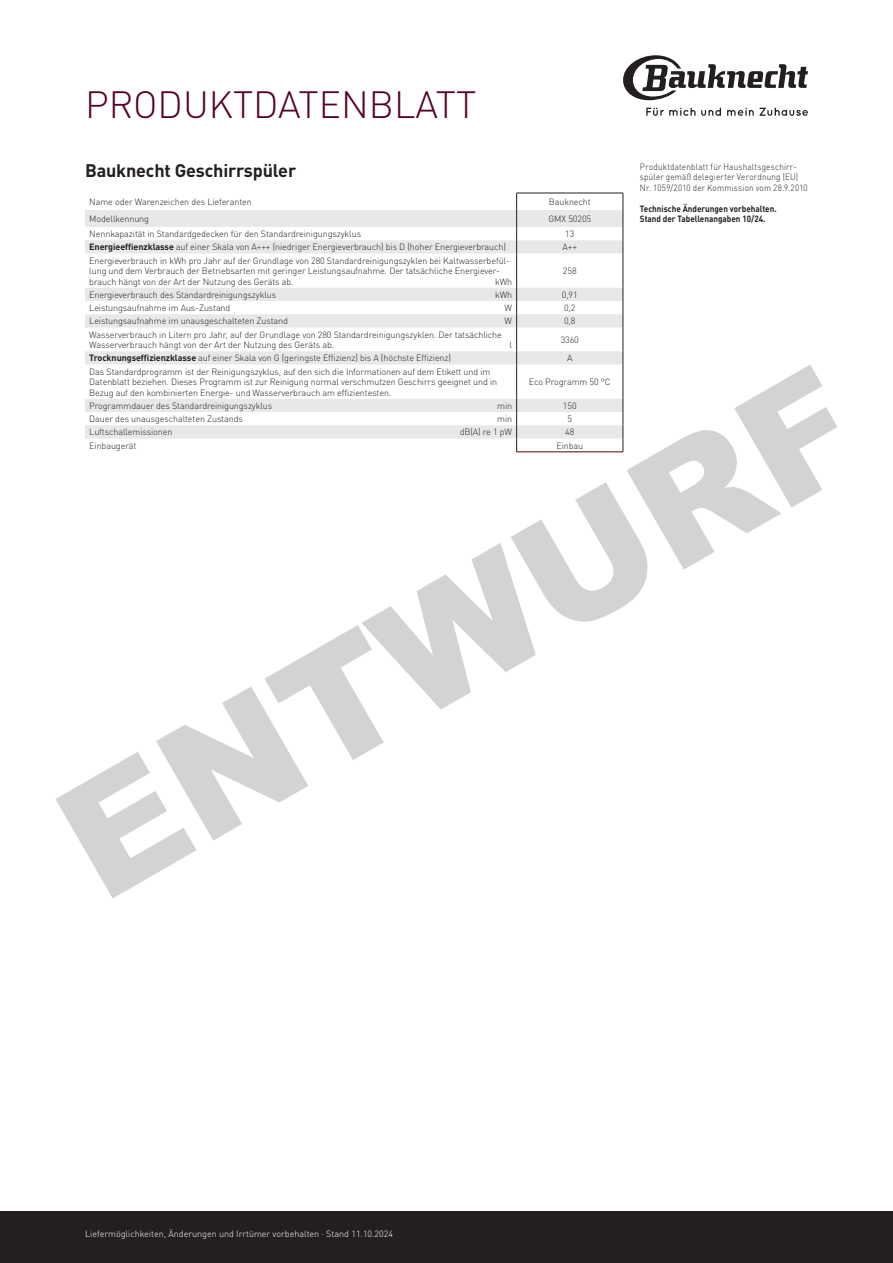
<style>
.page{position:relative;width:893px;height:1263px;background:#fff}
.page>*{position:absolute;margin:0;border:0;box-sizing:border-box;transform-origin:0 0}
.t1{font:300 37.5px "DIN Pro";color:#55002a}
.t2{font:700 18px "DIN Pro";letter-spacing:-.01em;color:#231f20}
.t3{font:300 9px/10.5px "DIN Pro";letter-spacing:-.01em;color:#231f20}
.t4{font:300 9px/10.5px "DIN Pro";letter-spacing:.025em;color:#231f20;scale:.9 1}
.t5{font:300 9px "DIN Pro";color:#fff}
.t6{font:700 9px/10.5px "DIN Pro";color:#231f20;scale:.9 1}
.s1{font-weight:700}
</style>
<div class="page">
<div style="left:0;top:1212px;width:893px;height:51px;background:#231f20"></div>
<svg style="left:623px;top:55px;width:185px;height:45px"></svg>
<svg style="left:646px;top:108px;width:75px;height:8px"></svg>
<svg style="left:727px;top:108px;width:81px;height:8px"></svg>
<svg style="left:85px;top:210px;width:538px;height:78px"></svg>
<svg style="left:516px;top:194px;width:1px;height:59px"></svg>
<hr style="left:516px;top:253px;width:1px;height:35px;background:#231f20">
<hr style="left:623px;top:253px;width:1px;height:35px;background:#231f20">
<hr style="left:516px;top:193px;width:107px;height:1px;background:#231f20">
<svg style="left:623px;top:193px;width:1px;height:60px"></svg>
<svg style="left:55px;top:288px;width:782px;height:610px"></svg>
<h1 class="t1" style="left:85px;top:75px;width:393px">PRODUKTDATENBLATT</h1>
<h2 class="t2" style="left:85px;top:155px;width:213px">Bauknecht Geschirrspüler</h2>
<p class="t3" style="left:89px;top:196px;width:164px">Name oder Warenzeichen des Lieferanten</p>
<p class="t3" style="left:549px;top:196px;width:43px">Bauknecht</p>
<p class="t3" style="left:89px;top:213px;width:61px">Modellkennung</p>
<p class="t3" style="left:548px;top:213px;width:44px">GMX 50205</p>
<p class="t3" style="left:89px;top:228px;width:273px">Nennkapazität in Standardgedecken für den Standardreinigungszyklus</p>
<p class="t3" style="left:565px;top:228px;width:11px">13</p>
<p class="t3" style="left:89px;top:241px;width:418px"><span class="s1">Energieeffienzklasse</span> auf einer Skala von A+++ (niedriger Energieverbrauch) bis D (hoher Energieverbrauch)</p>
<p class="t3" style="left:563px;top:241px;width:16px">A++</p>
<p class="t3" style="left:89px;top:254px;width:422px">Energieverbrauch in kWh pro Jahr auf der Grundlage von 280 Standardreinigungszyklen bei Kaltwasserbefül&shy;lung und dem Verbrauch der Betriebsarten mit geringer Leistungsaufnahme. Der tatsächliche Energiever&shy;brauch hängt von der Art der Nutzung des Geräts ab.</p>
<p class="t3" style="left:563px;top:265px;width:15px">258</p>
<p class="t3" style="left:495px;top:275px;width:19px">kWh</p>
<p class="t3" style="left:89px;top:289px;width:188px">Energieverbrauch des Standardreinigungszyklus</p>
<p class="t3" style="left:495px;top:289px;width:19px">kWh</p>
<p class="t3" style="left:562px;top:289px;width:17px">0,91</p>
<p class="t3" style="left:89px;top:302px;width:143px">Leistungsaufnahme im Aus-Zustand</p>
<p class="t3" style="left:505px;top:302px;width:9px">W</p>
<p class="t3" style="left:564px;top:302px;width:13px">0,2</p>
<p class="t3" style="left:89px;top:315px;width:200px">Leistungsaufnahme im unausgeschalteten Zustand</p>
<p class="t3" style="left:505px;top:315px;width:9px">W</p>
<p class="t3" style="left:564px;top:315px;width:13px">0,8</p>
<p class="t3" style="left:89px;top:328px;width:414px">Wasserverbrauch in Litern pro Jahr, auf der Grundlage von 280 Standardreinigungszyklen. Der tatsächliche<br>Wasserverbrauch hängt von der Art der Nutzung des Geräts ab.</p>
<p class="t3" style="left:510px;top:339px;width:4px">l</p>
<p class="t3" style="left:561px;top:334px;width:20px">3360</p>
<p class="t3" style="left:89px;top:352px;width:363px"><span class="s1">Trocknungseffizienzklasse</span> auf einer Skala von G (geringste Effizienz) bis A (höchste Effizienz)</p>
<p class="t3" style="left:567px;top:352px;width:7px">A</p>
<p class="t3" style="left:89px;top:365px;width:409px">Das Standardprogramm ist der Reinigungszyklus, auf den sich die Informationen auf dem Etikett und im<br>Datenblatt beziehen. Dieses Programm ist zur Reinigung normal verschmutzen Geschirrs geeignet und in<br>Bezug auf den kombinierten Energie- und Wasserverbrauch am effizientesten.</p>
<p class="t3" style="left:529px;top:376px;width:83px">Eco Programm 50 °C</p>
<p class="t3" style="left:89px;top:400px;width:184px">Programmdauer des Standardreinigungszyklus</p>
<p class="t3" style="left:497px;top:400px;width:16px">min</p>
<p class="t3" style="left:563px;top:400px;width:15px">150</p>
<p class="t3" style="left:89px;top:413px;width:155px">Dauer des unausgeschalteten Zustands</p>
<p class="t3" style="left:497px;top:413px;width:16px">min</p>
<p class="t3" style="left:567px;top:413px;width:6px">5</p>
<p class="t3" style="left:89px;top:426px;width:85px">Luftschallemissionen</p>
<p class="t3" style="left:460px;top:426px;width:54px">dB(A) re 1 pW</p>
<p class="t3" style="left:565px;top:426px;width:11px">48</p>
<p class="t3" style="left:89px;top:439px;width:49px">Einbaugerät</p>
<p class="t3" style="left:556px;top:439px;width:28px">Einbau</p>
<p class="t4" style="left:640px;top:160px;width:188px">Produktdatenblatt für Haushaltsgeschirr&shy;spüler gemäß delegierter Verordnung (EU)<br>Nr. 1059/2010 der Kommission vom 28.9.2010</p>
<p class="t6" style="left:640px;top:202px;width:153px">Technische Änderungen vorbehalten.<br>Stand der Tabellenangaben 10/24.</p>
<p class="t5" style="left:85px;top:1226px;width:310px">Liefermöglichkeiten, Änderungen und Irrtümer vorbehalten · Stand 11.10.2024</p>
</div>
